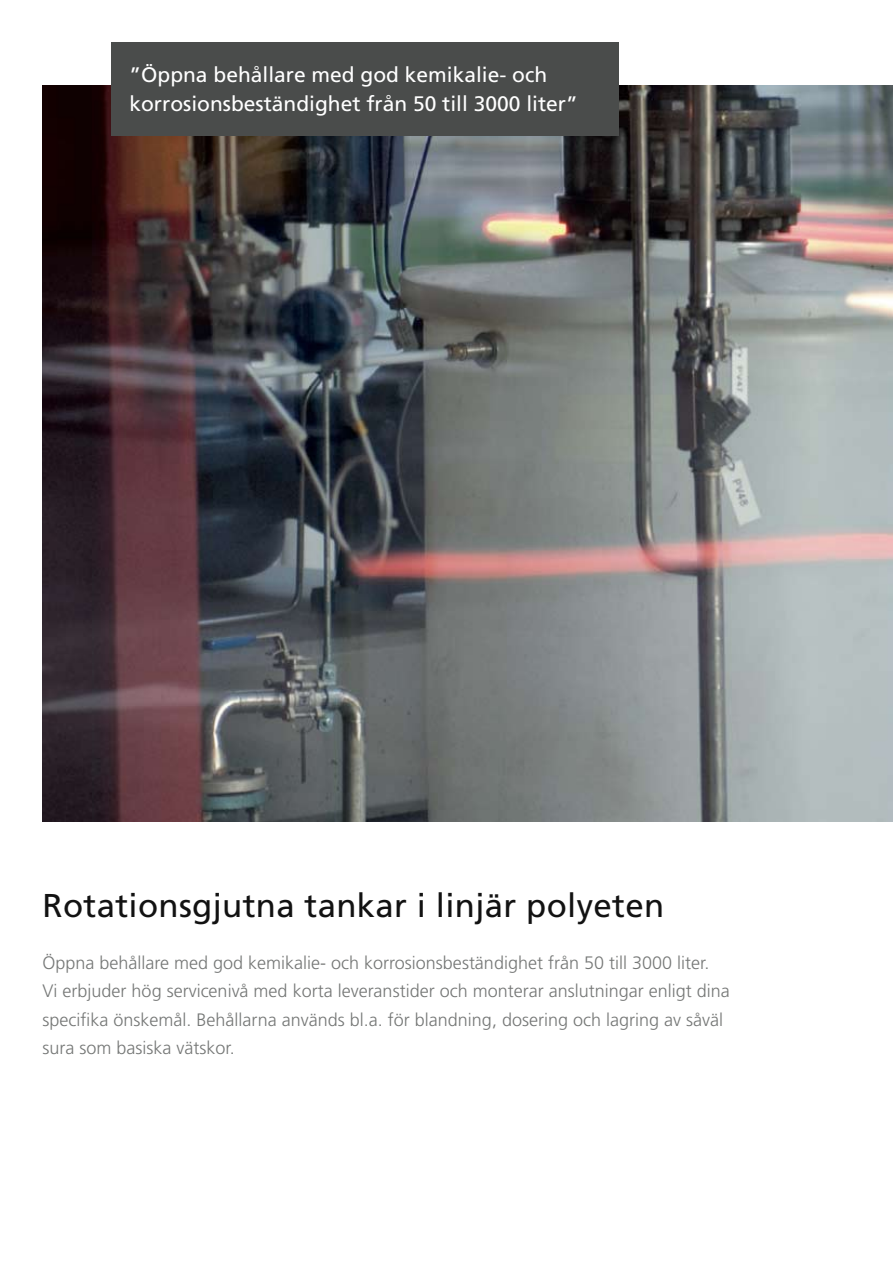
<style>
.page{position:relative;width:893px;height:1263px;background:#fff}
.page>*{position:absolute;margin:0;border:0;box-sizing:border-box;transform-origin:0 0}
.t1{font:33px "Frutiger";letter-spacing:.01em;color:#121212}
.t2{font:21px/28.5px "Frutiger";color:#fff}
.t3{font:300 18px/28.5px "Frutiger";color:#757776}
</style>
<div class="page">
<img style="left:43px;top:85px;width:850px;height:737px">
<div style="left:111px;top:43px;width:507px;height:93px;background:#4a4c4b"></div>
<p class="t2" style="left:129px;top:61px;width:450px">”Öppna behållare med god kemikalie- och korrosionsbeständighet från 50 till 3000 liter”</p>
<h1 class="t1" style="left:43px;top:886px;width:623px">Rotationsgjutna tankar i linjär polyeten</h1>
<p class="t3" style="left:43px;top:949px;width:689px">Öppna behållare med god kemikalie- och korrosionsbeständighet från 50 till 3000 liter.<br>Vi erbjuder hög servicenivå med korta leveranstider och monterar anslutningar enligt dina specifika önskemål. Behållarna används bl.a. för blandning, dosering och lagring av såväl sura som basiska vätskor.</p>
</div>
